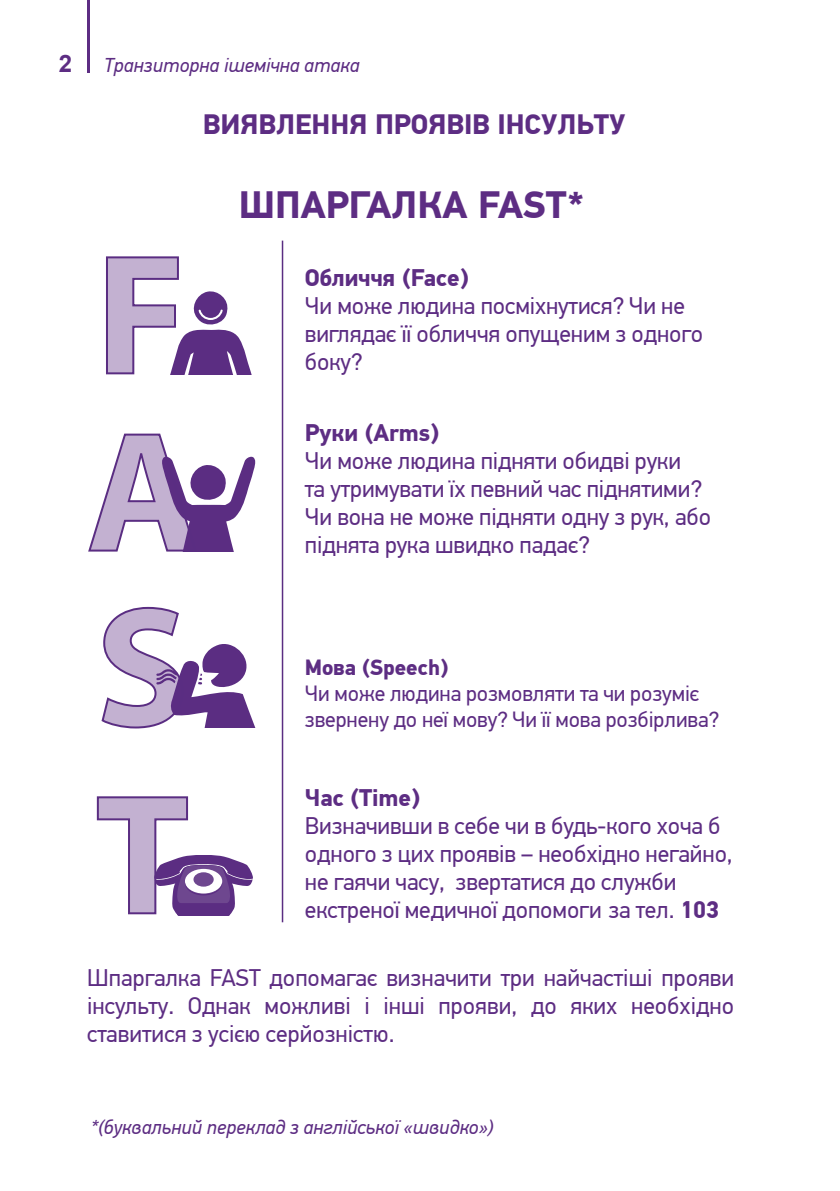
<style>
.page{position:relative;width:840px;height:1191px;background:#fff}
.page>*{position:absolute;margin:0;border:0;box-sizing:border-box;transform-origin:0 0}
.t1{font:700 38px "PF Din Text Pro";color:#5d2d83}
.t2{font:700 28px "PF Din Text Pro";letter-spacing:-.005em;color:#5d2d83}
.t3{font:24px/28px "PF Din Text Pro";letter-spacing:-.005em;color:#5d2d83}
.t4{font:700 24px "PF Din Text Pro";letter-spacing:-.005em;color:#5d2d83}
.t5{font:700 24px "Arial";color:#5d2d83}
.t6{font:22px/26px "PF Din Text Pro";letter-spacing:-.005em;color:#5d2d83}
.t7{font:700 22px "PF Din Text Pro";letter-spacing:-.005em;color:#5d2d83}
.t8{font:italic 20px "PF Din Text Pro";color:#5d2d83}
.s1{font-weight:700}
</style>
<div class="page">
<hr style="left:87px;top:0;width:2px;height:72px;background:#5d2d83">
<hr style="left:281px;top:241px;width:2px;height:681px;background:#5a2d82">
<svg style="left:106px;top:256px;width:146px;height:119px"></svg>
<svg style="left:88px;top:433px;width:167px;height:119px"></svg>
<svg style="left:101px;top:606px;width:155px;height:123px"></svg>
<svg style="left:96px;top:796px;width:157px;height:119px"></svg>
<p class="t5" style="left:59px;top:47px;width:15px">2</p>
<p class="t8" style="left:104px;top:53px;width:257px">Транзиторна ішемічна атака</p>
<p class="t2" style="left:203px;top:108px;width:424px">ВИЯВЛЕННЯ ПРОЯВІВ ІНСУЛЬТУ</p>
<h1 class="t1" style="left:238px;top:181px;width:347px">ШПАРГАЛКА FAST*</h1>
<p class="t4" style="left:305px;top:263px;width:165px">Обличчя (Face)</p>
<p class="t3" style="left:305px;top:292px;width:399px">Чи може людина посміхнутися? Чи не виглядає її обличчя опущеним з одного боку?</p>
<p class="t4" style="left:305px;top:418px;width:135px">Руки (Arms)</p>
<p class="t3" style="left:305px;top:447px;width:407px">Чи може людина підняти обидві руки<br>та утримувати їх певний час піднятими?<br>Чи вона не може підняти одну з рук, або піднята рука швидко падає?</p>
<p class="t7" style="left:305px;top:654px;width:145px">Мова (Speech)</p>
<p class="t6" style="left:305px;top:681px;width:416px">Чи може людина розмовляти та чи розуміє звернену до неї мову? Чи її мова розбірлива?</p>
<p class="t4" style="left:305px;top:782px;width:117px">Час (Time)</p>
<p class="t3" style="left:305px;top:811px;width:429px">Визначивши в себе чи в будь-кого хоча б одного з цих проявів – необхідно негайно, не гаячи часу, звертатися до служби екстреної медичної допомоги за тел. <span class="s1">103</span></p>
<p class="t3" style="left:87px;top:964px;width:648px;text-align:justify">Шпаргалка FAST допомагає визначити три найчастіші прояви інсульту. Однак можливі і інші прояви, до яких необхідно ставитися з усією серйозністю.</p>
<p class="t8" style="left:91px;top:1115px;width:404px">*(буквальний переклад з англійської «швидко»)</p>
</div>
